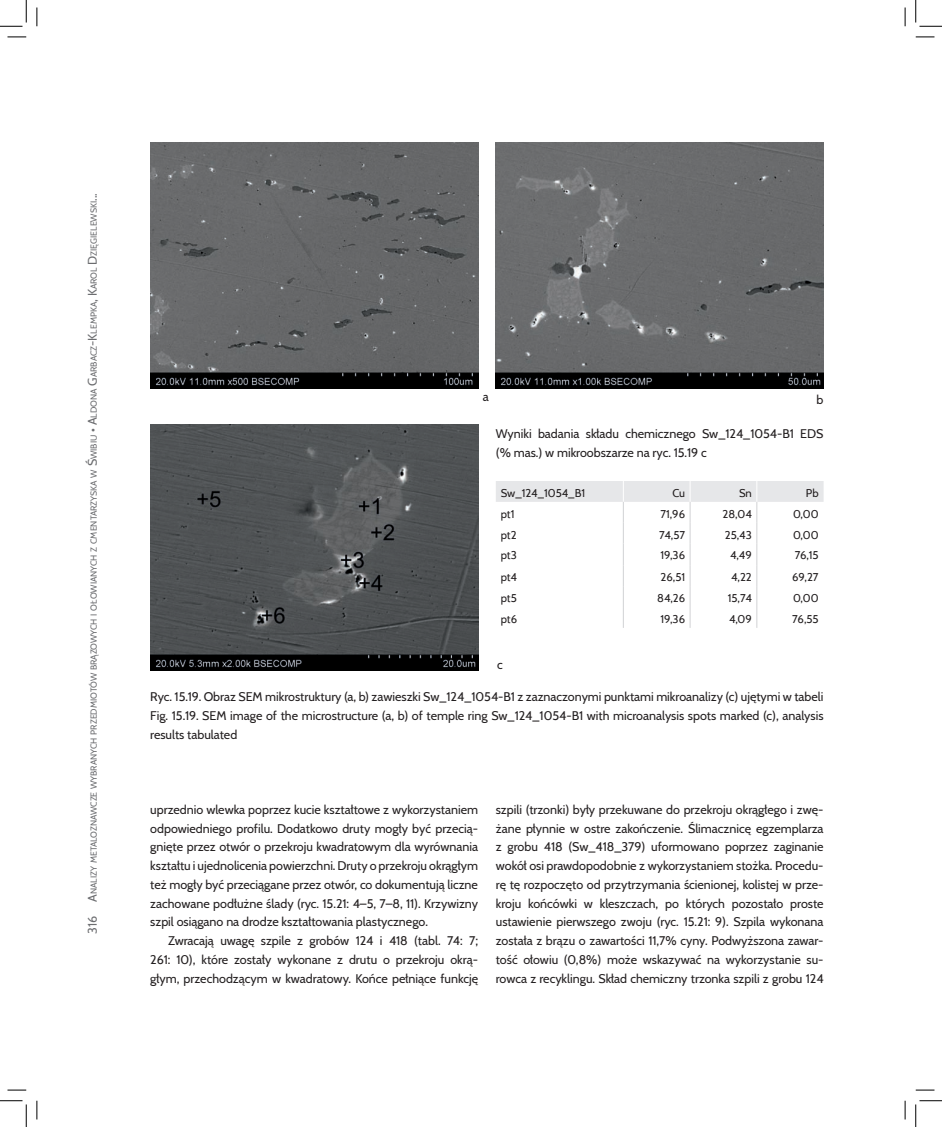
<style>
.page{position:relative;width:942px;height:1127px;background:#fff}
.page>*{position:absolute;margin:0;border:0;box-sizing:border-box;transform-origin:0 0}
.tekst_podstawowy{font:12.5px/18.8px "Cabin";color:#231f20;text-align:justify}
.podpisy{font:12.5px/18.8px "Cabin";color:#231f20}
.literki{font:12.5px "Cabin";color:#231f20}
.tabelka{font:11.25px "Cabin";color:#231f20}
.t1{font:8.75px "Cabin";color:#6c6d70}
.s1{font-size:12.5px}
</style>
<div class="page">
<img style="left:150px;top:143px;width:328px;height:246px">
<img style="left:496px;top:143px;width:327px;height:246px">
<img style="left:150px;top:424px;width:328px;height:246px">
<svg style="left:496px;top:481px;width:327px;height:146px"></svg>
<svg style="left:8px;top:36px;width:18px;height:2px"></svg>
<svg style="left:916px;top:36px;width:18px;height:2px"></svg>
<svg style="left:8px;top:1089px;width:18px;height:1px"></svg>
<svg style="left:916px;top:1089px;width:18px;height:1px"></svg>
<svg style="left:36px;top:8px;width:2px;height:18px"></svg>
<svg style="left:36px;top:1100px;width:2px;height:19px"></svg>
<svg style="left:904px;top:8px;width:2px;height:18px"></svg>
<svg style="left:904px;top:1100px;width:2px;height:19px"></svg>
<svg style="left:0;top:0;width:27px;height:27px"></svg>
<svg style="left:0;top:1100px;width:27px;height:26px"></svg>
<svg style="left:915px;top:0;width:27px;height:27px"></svg>
<svg style="left:915px;top:1100px;width:27px;height:26px"></svg>
<p class="t1" style="left:87px;top:933px;width:742px;rotate:-90deg"><span class="s1">316 A</span>nalizy metaloznawcze wybranych przedmiotów brązowych i ołowianych z cmentarzyska w <span class="s1">Ś</span>wibiu <span class="s1">•</span> <span class="s1">A</span>ldona <span class="s1">G</span>arbacz<span class="s1">-K</span>lempka<span class="s1">, K</span>arol <span class="s1">D</span>zięgielewski<span class="s1">...</span></p>
<p class="literki" style="left:483px;top:386px;width:7px">a</p>
<p class="literki" style="left:817px;top:390px;width:8px">b</p>
<p class="podpisy" style="left:496px;top:424px;width:329px">Wyniki badania składu chemicznego Sw_124_1054-B1 EDS (% mas.) w mikroobszarze na ryc. 15.19 c</p>
<p class="tabelka" style="left:501px;top:484px;width:86px">Sw_124_1054_B1</p>
<p class="tabelka" style="left:672px;top:484px;width:14px">Cu</p>
<p class="tabelka" style="left:739px;top:484px;width:14px">Sn</p>
<p class="tabelka" style="left:806px;top:484px;width:14px">Pb</p>
<p class="tabelka" style="left:501px;top:505px;width:15px">pt1</p>
<p class="tabelka" style="left:660px;top:505px;width:26px">71,96</p>
<p class="tabelka" style="left:722px;top:505px;width:31px">28,04</p>
<p class="tabelka" style="left:793px;top:505px;width:27px">0,00</p>
<p class="tabelka" style="left:501px;top:525px;width:17px">pt2</p>
<p class="tabelka" style="left:659px;top:525px;width:27px">74,57</p>
<p class="tabelka" style="left:725px;top:525px;width:29px">25,43</p>
<p class="tabelka" style="left:793px;top:525px;width:27px">0,00</p>
<p class="tabelka" style="left:501px;top:546px;width:18px">pt3</p>
<p class="tabelka" style="left:660px;top:546px;width:26px">19,36</p>
<p class="tabelka" style="left:730px;top:546px;width:23px">4,49</p>
<p class="tabelka" style="left:795px;top:546px;width:25px">76,15</p>
<p class="tabelka" style="left:501px;top:568px;width:18px">pt4</p>
<p class="tabelka" style="left:661px;top:568px;width:26px">26,51</p>
<p class="tabelka" style="left:731px;top:568px;width:22px">4,22</p>
<p class="tabelka" style="left:792px;top:568px;width:28px">69,27</p>
<p class="tabelka" style="left:501px;top:589px;width:18px">pt5</p>
<p class="tabelka" style="left:657px;top:589px;width:29px">84,26</p>
<p class="tabelka" style="left:728px;top:589px;width:25px">15,74</p>
<p class="tabelka" style="left:793px;top:589px;width:27px">0,00</p>
<p class="tabelka" style="left:501px;top:610px;width:18px">pt6</p>
<p class="tabelka" style="left:660px;top:610px;width:26px">19,36</p>
<p class="tabelka" style="left:729px;top:610px;width:24px">4,09</p>
<p class="tabelka" style="left:792px;top:610px;width:28px">76,55</p>
<p class="literki" style="left:497px;top:655px;width:7px">c</p>
<p class="podpisy" style="left:150px;top:686px;width:675px">Ryc. 15.19. Obraz SEM mikrostruktury (a, b) zawieszki Sw_124_1054-B1 z zaznaczonymi punktami mikroanalizy (c) ujętymi w tabeli</p>
<p class="podpisy" style="left:150px;top:705px;width:675px">Fig. 15.19. SEM image of the microstructure (a, b) of temple ring Sw_124_1054-B1 with microanalysis spots marked (c), analysis results tabulated</p>
<p class="tekst_podstawowy" style="left:150px;top:799px;width:329px">uprzednio wlewka poprzez kucie kształtowe z wykorzystaniem odpowiedniego profilu. Dodatkowo druty mogły być przecią&shy;gnięte przez otwór o przekroju kwadratowym dla wyrównania kształtu i ujednolicenia powierzchni. Druty o przekroju okrągłym też mogły być przeciągane przez otwór, co dokumentują liczne zachowane podłużne ślady (ryc. 15.21: 4–5, 7–8, 11). Krzywizny szpil osiągano na drodze kształtowania plastycznego.</p>
<p class="tekst_podstawowy" style="left:150px;top:930px;width:329px;text-indent:18px">Zwracają uwagę szpile z grobów 124 i 418 (tabl. 74: 7; 261: 10), które zostały wykonane z drutu o przekroju okrą&shy;głym, przechodzącym w kwadratowy. Końce pełniące funkcję</p>
<p class="tekst_podstawowy" style="left:496px;top:799px;width:329px">szpili (trzonki) były przekuwane do przekroju okrągłego i zwę&shy;żane płynnie w ostre zakończenie. Ślimacznicę egzemplarza z grobu 418 (Sw_418_379) uformowano poprzez zaginanie wokół osi prawdopodobnie z wykorzystaniem stożka. Procedu&shy;rę tę rozpoczęto od przytrzymania ścienionej, kolistej w prze&shy;kroju końcówki w kleszczach, po których pozostało proste ustawienie pierwszego zwoju (ryc. 15.21: 9). Szpila wykonana została z brązu o zawartości 11,7% cyny. Podwyższona zawar&shy;tość ołowiu (0,8%) może wskazywać na wykorzystanie su&shy;rowca z recyklingu. Skład chemiczny trzonka szpili z grobu 124</p>
</div>
